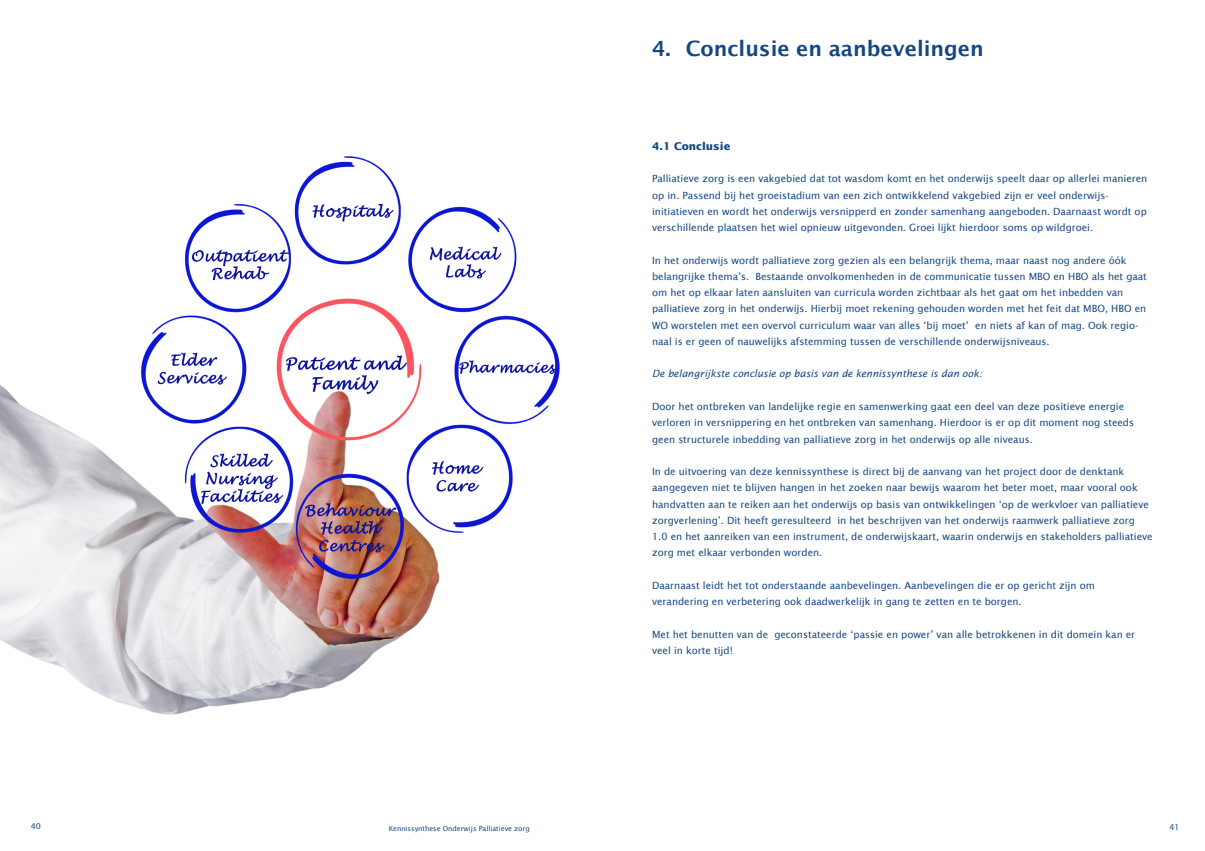
<style>
.page{position:relative;width:1205px;height:851px;background:#fff}
.page>*{position:absolute;margin:0;border:0;box-sizing:border-box;transform-origin:0 0}
.kop{font:600 22.5px "Lucida Sans EF";color:#134784}
.plat{font:10.62px/16.2px "Lucida Sans EF";color:#134784}
.plat-2{font:italic 10.62px "Lucida Sans EF";color:#134784}
.kopje_paragraaf{font:700 10.62px "Lucida Sans";color:#134784}
.t1{font:8.75px "Lucida Sans EF";color:#134784}
.t2{font:7.5px "Lucida Sans EF";color:#134784}
</style>
<div class="page">
<img style="left:0;top:156px;width:560px;height:559px">
<p class="kop" style="left:652px;top:35px;width:333px">4. Conclusie en aanbevelingen</p>
<p class="kopje_paragraaf" style="left:652px;top:140px;width:80px">4.1 Conclusie</p>
<p class="plat" style="left:652px;top:170px;width:497px">Palliatieve zorg is een vakgebied dat tot wasdom komt en het onderwijs speelt daar op allerlei manieren op in. Passend bij het groeistadium van een zich ontwikkelend vakgebied zijn er veel onderwijs-</p>
<p class="plat" style="left:652px;top:203px;width:496px">initiatieven en wordt het onderwijs versnipperd en zonder samenhang aangeboden. Daarnaast wordt op verschillende plaatsen het wiel opnieuw uitgevonden. Groei lijkt hierdoor soms op wildgroei.</p>
<p class="plat" style="left:652px;top:252px;width:476px">In het onderwijs wordt palliatieve zorg gezien als een belangrijk thema, maar naast nog andere óók</p>
<p class="plat" style="left:652px;top:268px;width:496px">belangrijke thema’s. Bestaande onvolkomenheden in de communicatie tussen MBO en HBO als het gaat om het op elkaar laten aansluiten van curricula worden zichtbaar als het gaat om het inbedden van</p>
<p class="plat" style="left:652px;top:300px;width:496px">palliatieve zorg in het onderwijs. Hierbij moet rekening gehouden worden met het feit dat MBO, HBO en<br>WO worstelen met een overvol curriculum waar van alles ‘bij moet’ en niets af kan of mag. Ook regio&shy;naal is er geen of nauwelijks afstemming tussen de verschillende onderwijsniveaus.</p>
<p class="plat-2" style="left:652px;top:368px;width:331px">De belangrijkste conclusie op basis van de kennissynthese is dan ook:</p>
<p class="plat" style="left:652px;top:398px;width:474px">Door het ontbreken van landelijke regie en samenwerking gaat een deel van deze positieve energie</p>
<p class="plat" style="left:652px;top:414px;width:483px">verloren in versnippering en het ontbreken van samenhang. Hierdoor is er op dit moment nog steeds geen structurele inbedding van palliatieve zorg in het onderwijs op alle niveaus.</p>
<p class="plat" style="left:652px;top:463px;width:502px">In de uitvoering van deze kennissynthese is direct bij de aanvang van het project door de denktank aangegeven niet te blijven hangen in het zoeken naar bewijs waarom het beter moet, maar vooral ook handvatten aan te reiken aan het onderwijs op basis van ontwikkelingen ‘op de werkvloer van palliatieve zorgverlening’. Dit heeft geresulteerd in het beschrijven van het onderwijs raamwerk palliatieve zorg 1.0 en het aanreiken van een instrument, de onderwijskaart, waarin onderwijs en stakeholders palliatieve zorg met elkaar verbonden worden.</p>
<p class="plat" style="left:652px;top:577px;width:444px">Daarnaast leidt het tot onderstaande aanbevelingen. Aanbevelingen die er op gericht zijn om</p>
<p class="plat" style="left:652px;top:593px;width:371px">verandering en verbetering ook daadwerkelijk in gang te zetten en te borgen.</p>
<p class="plat" style="left:652px;top:625px;width:485px">Met het benutten van de geconstateerde ‘passie en power’ van alle betrokkenen in dit domein kan er veel in korte tijd!</p>
<p class="t1" style="left:31px;top:821px;width:12px">40</p>
<p class="t2" style="left:389px;top:823px;width:142px">Kennissynthese Onderwijs Palliatieve zorg</p>
<p class="t1" style="left:406px;top:822px;width:147px">Managementcontract IOO 2016-2017</p>
<p class="t1" style="left:1169px;top:822px;width:12px">41</p>
</div>
